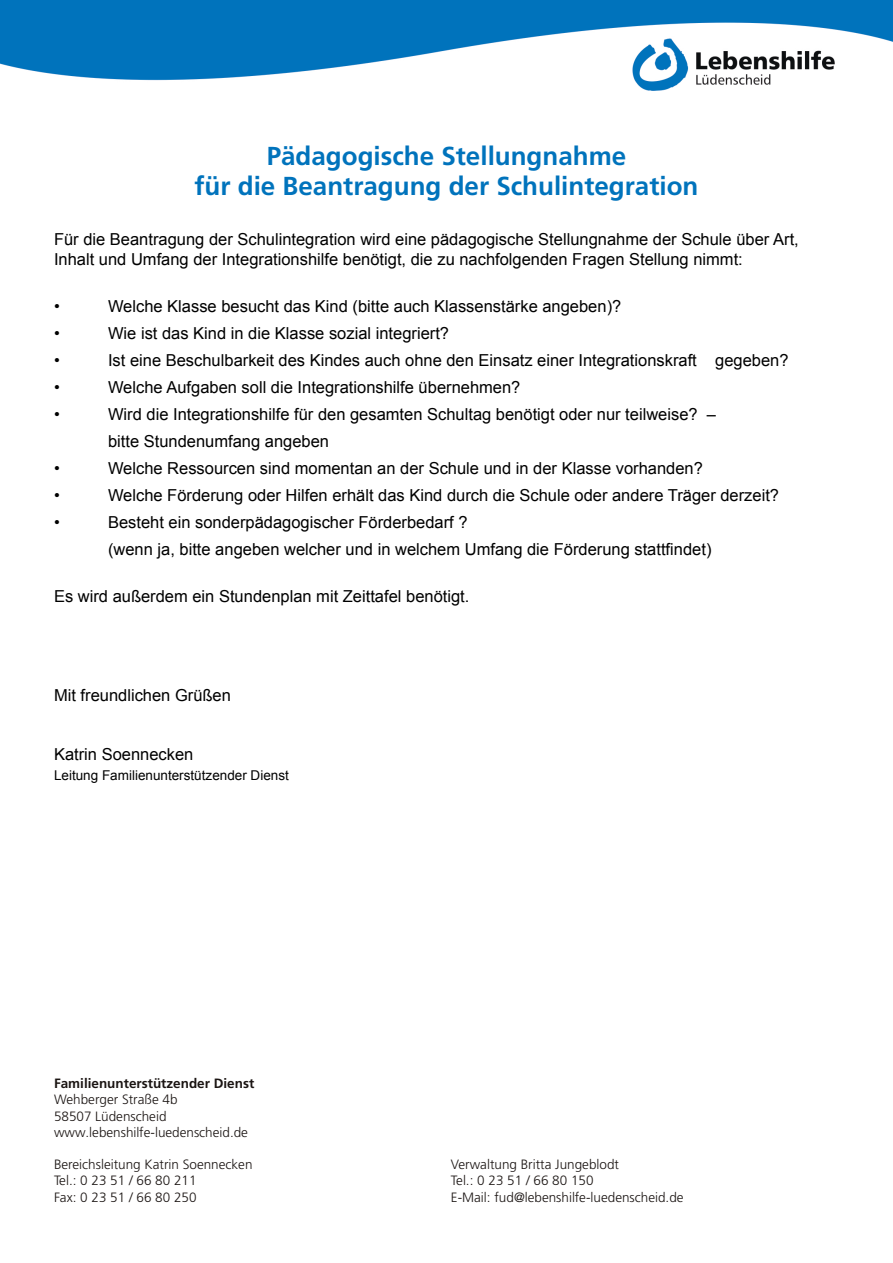
<style>
.page{position:relative;width:893px;height:1263px;background:#fff}
.page>*{position:absolute;margin:0;border:0;box-sizing:border-box;transform-origin:0 0}
.t1{font:700 25.95px/30.3px "Frutiger LT Pro";color:#0073bc;text-align:center}
.t2{font:16.5px/27px "Arial";color:#000}
.t3{font:300 13.5px/16.2px "Frutiger LT Pro";color:#1b1513}
.t4{font:13.5px "Arial";color:#000}
.t5{font:700 13.5px "Frutiger LT Pro";color:#1b1513}
</style>
<div class="page">
<img style="left:0;top:0;width:893px;height:90px">
<h1 class="t1" style="left:194px;top:141px;width:505px">Pädagogische Stellungnahme<br>für die Beantragung der Schulintegration</h1>
<p class="t2" style="left:54px;top:229px;width:746px;line-height:19.8px">Für die Beantragung der Schulintegration wird eine pädagogische Stellungnahme der Schule über Art,<br>Inhalt und Umfang der Integrationshilfe benötigt, die zu nachfolgenden Fragen Stellung nimmt:</p>
<p class="t2" style="left:54px;top:292px;width:7px">•</p>
<p class="t2" style="left:108px;top:292px;width:515px">Welche Klasse besucht das Kind (bitte auch Klassenstärke angeben)?</p>
<p class="t2" style="left:54px;top:319px;width:7px">•</p>
<p class="t2" style="left:108px;top:319px;width:343px">Wie ist das Kind in die Klasse sozial integriert?</p>
<p class="t2" style="left:54px;top:346px;width:7px">•</p>
<p class="t2" style="left:108px;top:346px;width:682px">Ist eine Beschulbarkeit des Kindes auch ohne den Einsatz einer Integrationskraft gegeben?</p>
<p class="t2" style="left:54px;top:373px;width:7px">•</p>
<p class="t2" style="left:108px;top:373px;width:414px">Welche Aufgaben soll die Integrationshilfe übernehmen?</p>
<p class="t2" style="left:54px;top:400px;width:7px">•</p>
<p class="t2" style="left:108px;top:400px;width:610px">Wird die Integrationshilfe für den gesamten Schultag benötigt oder nur teilweise? – bitte Stundenumfang angeben</p>
<p class="t2" style="left:54px;top:454px;width:7px">•</p>
<p class="t2" style="left:108px;top:454px;width:596px">Welche Ressourcen sind momentan an der Schule und in der Klasse vorhanden?</p>
<p class="t2" style="left:54px;top:481px;width:7px">•</p>
<p class="t2" style="left:108px;top:481px;width:673px">Welche Förderung oder Hilfen erhält das Kind durch die Schule oder andere Träger derzeit?</p>
<p class="t2" style="left:54px;top:508px;width:7px">•</p>
<p class="t2" style="left:108px;top:508px;width:605px">Besteht ein sonderpädagogischer Förderbedarf ?<br>(wenn ja, bitte angeben welcher und in welchem Umfang die Förderung stattfindet)</p>
<p class="t2" style="left:54px;top:582px;width:417px">Es wird außerdem ein Stundenplan mit Zeittafel benötigt.</p>
<p class="t2" style="left:54px;top:681px;width:178px">Mit freundlichen Grüßen</p>
<p class="t2" style="left:54px;top:741px;width:141px">Katrin Soennecken</p>
<p class="t4" style="left:54px;top:766px;width:236px">Leitung Familienunterstützender Dienst</p>
<p class="t5" style="left:54px;top:1075px;width:202px">Familienunterstützender Dienst</p>
<p class="t3" style="left:54px;top:1092px;width:196px">Wehberger Straße 4b<br>58507 Lüdenscheid www.lebenshilfe-luedenscheid.de</p>
<p class="t3" style="left:54px;top:1156px;width:200px">Bereichsleitung Katrin Soennecken<br>Tel.: 0 23 51 / 66 80 211<br>Fax: 0 23 51 / 66 80 250</p>
<p class="t3" style="left:451px;top:1156px;width:234px">Verwaltung Britta Jungeblodt<br>Tel.: 0 23 51 / 66 80 150<br>E-Mail: fud@lebenshilfe-luedenscheid.de</p>
</div>
